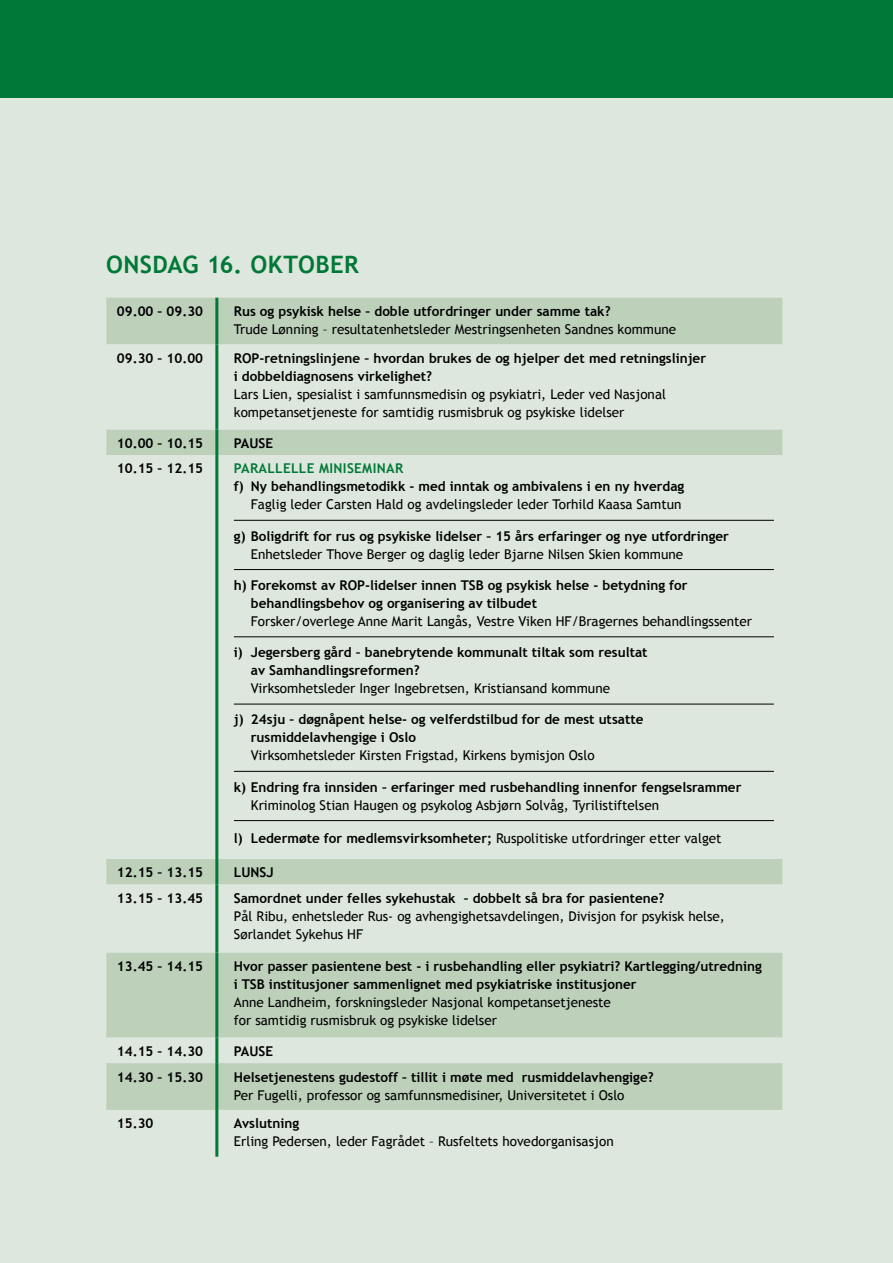
<style>
.page{position:relative;width:893px;height:1263px;background:#fff}
.page>*{position:absolute;margin:0;border:0;box-sizing:border-box;transform-origin:0 0}
.t1{font:700 24px "Trebuchet MS";letter-spacing:.01em;color:#007837}
.t2{font:700 13.5px/18px "Trebuchet MS";color:#000}
.t3{font:13.5px/18px "Trebuchet MS";color:#000}
.t4{font:700 13.5px "Trebuchet MS";letter-spacing:.025em;color:#007837}
.s1{font-weight:700}
</style>
<div class="page">
<div style="left:0;top:98px;width:893px;height:1165px;background:#dee7dd"></div>
<div style="left:0;top:0;width:893px;height:98px;background:#007837"></div>
<div style="left:106px;top:298px;width:676px;height:812px;background:#bcd0ba"></div>
<svg style="left:106px;top:344px;width:676px;height:719px"></svg>
<hr style="left:215px;top:298px;width:3px;height:46px;background:#007837">
<hr style="left:215px;top:344px;width:3px;height:85px;background:#007837">
<hr style="left:215px;top:429px;width:3px;height:26px;background:#007837">
<hr style="left:215px;top:455px;width:3px;height:404px;background:#007837">
<hr style="left:215px;top:859px;width:3px;height:25px;background:#007837">
<hr style="left:215px;top:884px;width:3px;height:68px;background:#007837">
<hr style="left:215px;top:952px;width:3px;height:85px;background:#007837">
<hr style="left:215px;top:1037px;width:3px;height:26px;background:#007837">
<hr style="left:215px;top:1063px;width:3px;height:47px;background:#007837">
<hr style="left:215px;top:1110px;width:3px;height:47px;background:#007837">
<hr style="left:234px;top:520px;width:540px;height:1px;background:#000">
<hr style="left:234px;top:569px;width:540px;height:1px;background:#000">
<hr style="left:234px;top:636px;width:540px;height:1px;background:#000">
<hr style="left:234px;top:704px;width:540px;height:1px;background:#000">
<hr style="left:234px;top:771px;width:540px;height:1px;background:#000">
<hr style="left:234px;top:820px;width:540px;height:1px;background:#000">
<h1 class="t1" style="left:106px;top:249px;width:249px">onsdag 16. oktober</h1>
<p class="t2" style="left:117px;top:302px;width:88px">09.00 – 09.30</p>
<p class="t2" style="left:234px;top:302px;width:378px">Rus og psykisk helse – doble utfordringer under samme tak?</p>
<p class="t3" style="left:234px;top:320px;width:444px">Trude Lønning – resultatenhetsleder Mestringsenheten Sandnes kommune</p>
<p class="t2" style="left:117px;top:349px;width:88px">09.30 – 10.00</p>
<p class="t2" style="left:234px;top:349px;width:474px">ROP-retningslinjene – hvordan brukes de og hjelper det med retningslinjer i dobbeldiagnosens virkelighet?</p>
<p class="t3" style="left:234px;top:385px;width:434px">Lars Lien, spesialist i samfunnsmedisin og psykiatri, Leder ved Nasjonal kompetansetjeneste for samtidig rusmisbruk og psykiske lidelser</p>
<p class="t2" style="left:117px;top:434px;width:88px">10.00 – 10.15</p>
<p class="t2" style="left:234px;top:434px;width:9px">PAUSE</p>
<p class="t2" style="left:117px;top:460px;width:88px">10.15 – 12.15</p>
<p class="t4" style="left:234px;top:460px;width:168px">Parallelle miniseminar</p>
<p class="t2" style="left:234px;top:478px;width:452px">f) Ny behandlingsmetodikk - med inntak og ambivalens i en ny hverdag</p>
<p class="t3" style="left:251px;top:496px;width:432px">Faglig leder Carsten Hald og avdelingsleder leder Torhild Kaasa Samtun</p>
<p class="t2" style="left:234px;top:527px;width:497px">g) Boligdrift for rus og psykiske lidelser – 15 års erfaringer og nye utfordringer</p>
<p class="t3" style="left:251px;top:545px;width:434px">Enhetsleder Thove Berger og daglig leder Bjarne Nilsen Skien kommune</p>
<p class="t2" style="left:234px;top:576px;width:236px">h) Forekomst av ROP-lidelser innen TSB</p>
<p class="t2" style="left:251px;top:576px;width:438px;text-indent:237px">og psykisk helse - betydning for behandlingsbehov og organisering av tilbudet</p>
<p class="t3" style="left:251px;top:612px;width:503px">Forsker/overlege Anne Marit Langås, Vestre Viken HF/Bragernes behandlingssenter</p>
<p class="t2" style="left:251px;top:643px;width:398px;text-indent:-17px">i) Jegersberg gård – banebrytende kommunalt tiltak som resultat av Samhandlingsreformen?</p>
<p class="t3" style="left:251px;top:680px;width:361px">Virksomhetsleder I nger I ngebretsen, Kristiansand kommune</p>
<p class="t2" style="left:251px;top:711px;width:394px;text-indent:-17px">j) 24sju – døgnåpent helse- og velferdstilbud for de mest utsatte rusmiddelavhengige i Oslo</p>
<p class="t3" style="left:251px;top:747px;width:345px">Virksomhetsleder Kirsten Frigstad, Kirkens bymisjon Oslo</p>
<p class="t2" style="left:234px;top:778px;width:509px">k) Endring fra innsiden – erfaringer med rusbehandling innenfor fengselsrammer</p>
<p class="t3" style="left:251px;top:796px;width:410px">Kriminolog Stian Haugen og psykolog Asbjørn Solvåg, Tyrilistiftelsen</p>
<p class="t3" style="left:234px;top:830px;width:489px"><span class="s1">l) Ledermøte for medlemsvirksomheter;</span> Ruspolitiske utfordringer etter valget</p>
<p class="t2" style="left:117px;top:864px;width:88px">12.15 – 13.15</p>
<p class="t2" style="left:234px;top:864px;width:33px">LUNSJ</p>
<p class="t2" style="left:117px;top:889px;width:88px">13.15 – 13.45</p>
<p class="t2" style="left:234px;top:889px;width:432px">Samordnet under felles sykehustak – dobbelt så bra for pasientene?</p>
<p class="t3" style="left:234px;top:907px;width:492px">Pål Ribu, enhetsleder Rus- og avhengighetsavdelingen, Divisjon for psykisk helse,<br>Sørlandet Sykehus HF</p>
<p class="t2" style="left:117px;top:957px;width:88px">13.45 – 14.15</p>
<p class="t2" style="left:234px;top:957px;width:529px">Hvor passer pasientene best - i rusbehandling eller psykiatri? Kartlegging/utredning i TSB</p>
<p class="t2" style="left:269px;top:975px;width:369px">institusjoner sammenlignet med psykiatriske institusjoner</p>
<p class="t3" style="left:234px;top:993px;width:379px">Anne Landheim, forskningsleder Nasjonal kompetansetjeneste for samtidig rusmisbruk og psykiske lidelser</p>
<p class="t2" style="left:117px;top:1042px;width:88px">14.15 – 14.30</p>
<p class="t2" style="left:234px;top:1042px;width:9px">PAUSE</p>
<p class="t2" style="left:117px;top:1068px;width:88px">14.30 – 15.30</p>
<p class="t2" style="left:234px;top:1068px;width:421px">Helsetjenestens gudestoff – tillit i møte med rusmiddelavhengige?</p>
<p class="t3" style="left:234px;top:1086px;width:392px">Per Fugelli, professor og samfunnsmedisiner, Universitetet i Oslo</p>
<p class="t2" style="left:117px;top:1114px;width:38px">15.30</p>
<p class="t2" style="left:234px;top:1114px;width:67px">Avslutning</p>
<p class="t3" style="left:234px;top:1133px;width:381px">Erling Pedersen, leder Fagrådet – Rusfeltets hovedorganisasjon</p>
</div>
